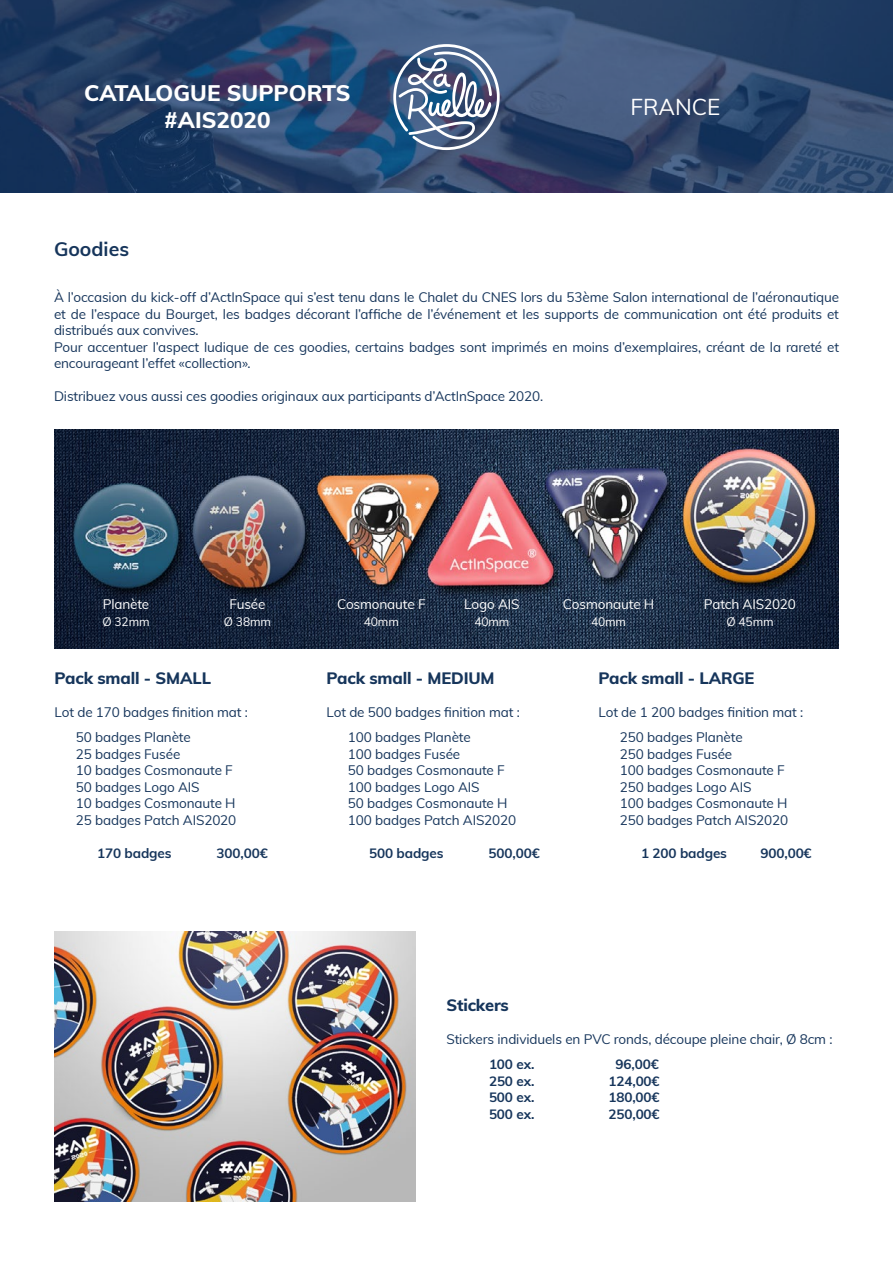
<style>
.page{position:relative;width:893px;height:1263px;background:#fff}
.page>*{position:absolute;margin:0;border:0;box-sizing:border-box;transform-origin:0 0}
.t1{font:800 22.5px/27px "Muli";color:#fff;text-align:center}
.t2{font:22.5px "Muli";color:#fff}
.t3{font:700 19.5px "Muli";color:#16355b}
.t4{font:800 16.5px "Muli";letter-spacing:-.01em;color:#16355b}
.t5{font:13.5px/16.5px "Muli";letter-spacing:-.01em;color:#16355b}
.t6{font:700 13.5px "Muli";letter-spacing:-.01em;color:#16355b}
.t7{font:13.5px "Muli";letter-spacing:-.01em;color:#fff}
.t8{font:12px "Muli";letter-spacing:-.01em;color:#fff}
</style>
<div class="page">
<svg style="left:0;top:0;width:893px;height:192px;background:#2c466c"></svg>
<svg style="left:393px;top:44px;width:107px;height:106px"></svg>
<img style="left:54px;top:430px;width:785px;height:218px">
<img style="left:55px;top:931px;width:360px;height:271px">
<h1 class="t1" style="left:84px;top:79px;width:268px">CATALOGUE SUPPORTS #AIS2020</h1>
<h2 class="t3" style="left:54px;top:237px;width:77px">Goodies</h2>
<h1 class="t2" style="left:630px;top:92px;width:92px">FRANCE</h1>
<p class="t5" style="left:54px;top:289px;width:787px">À l’occasion du kick-off d’ActInSpace qui s’est tenu dans le Chalet du CNES lors du 53ème Salon international de l’aéronautique et de l’espace du Bourget, les badges décorant l’affiche de l’événement et les supports de communication ont été produits et distribués aux convives.<br>Pour accentuer l’aspect ludique de ces goodies, certains badges sont imprimés en moins d’exemplaires, créant de la rareté et encourageant l’effet «collection».</p>
<p class="t5" style="left:54px;top:388px;width:491px">Distribuez vous aussi ces goodies originaux aux participants d’ActInSpace 2020.</p>
<p class="t7" style="left:103px;top:596px;width:48px">Planète</p>
<p class="t8" style="left:102px;top:614px;width:49px">Ø 32mm</p>
<p class="t7" style="left:229px;top:596px;width:38px">Fusée</p>
<p class="t8" style="left:224px;top:614px;width:49px">Ø 38mm</p>
<p class="t7" style="left:337px;top:596px;width:90px">Cosmonaute F</p>
<p class="t8" style="left:364px;top:614px;width:37px">40mm</p>
<p class="t7" style="left:464px;top:596px;width:57px">Logo AIS</p>
<p class="t8" style="left:474px;top:614px;width:37px">40mm</p>
<p class="t7" style="left:563px;top:596px;width:93px">Cosmonaute H</p>
<p class="t8" style="left:591px;top:614px;width:37px">40mm</p>
<p class="t7" style="left:704px;top:596px;width:94px">Patch AIS2020</p>
<p class="t8" style="left:726px;top:614px;width:49px">Ø 45mm</p>
<p class="t4" style="left:55px;top:668px;width:158px">Pack small - SMALL</p>
<p class="t5" style="left:76px;top:700px;width:174px;line-height:25px;text-indent:-21px">Lot de 170 badges finition mat :<br>50 badges Planète</p>
<p class="t5" style="left:76px;top:745px;width:162px">25 badges Fusée<br>10 badges Cosmonaute F<br>50 badges Logo AIS<br>10 badges Cosmonaute H<br>25 badges Patch AIS2020</p>
<p class="t6" style="left:97px;top:844px;width:76px">170 badges</p>
<p class="t6" style="left:217px;top:844px;width:53px">300,00€</p>
<p class="t4" style="left:327px;top:668px;width:170px">Pack small - MEDIUM</p>
<p class="t5" style="left:348px;top:700px;width:174px;line-height:25px;text-indent:-21px">Lot de 500 badges finition mat :<br>100 badges Planète</p>
<p class="t5" style="left:348px;top:745px;width:170px">100 badges Fusée<br>50 badges Cosmonaute F<br>100 badges Logo AIS<br>50 badges Cosmonaute H<br>100 badges Patch AIS2020</p>
<p class="t6" style="left:369px;top:844px;width:76px">500 badges</p>
<p class="t6" style="left:489px;top:844px;width:53px">500,00€</p>
<p class="t4" style="left:599px;top:668px;width:157px">Pack small - LARGE</p>
<p class="t5" style="left:620px;top:700px;width:185px;line-height:25px;text-indent:-21px">Lot de 1 200 badges finition mat :<br>250 badges Planète</p>
<p class="t5" style="left:620px;top:745px;width:170px">250 badges Fusée<br>100 badges Cosmonaute F<br>250 badges Logo AIS<br>100 badges Cosmonaute H<br>250 badges Patch AIS2020</p>
<p class="t6" style="left:641px;top:844px;width:87px">1 200 badges</p>
<p class="t6" style="left:761px;top:844px;width:53px">900,00€</p>
<p class="t4" style="left:446px;top:995px;width:64px">Stickers</p>
<p class="t5" style="left:446px;top:1031px;width:388px">Stickers individuels en PVC ronds, découpe pleine chair, Ø 8cm :</p>
<p class="t6" style="left:489px;top:1056px;width:47px">100 ex.</p>
<p class="t6" style="left:616px;top:1056px;width:45px">96,00€</p>
<p class="t6" style="left:489px;top:1072px;width:47px">250 ex.</p>
<p class="t6" style="left:608px;top:1072px;width:53px">124,00€</p>
<p class="t6" style="left:489px;top:1089px;width:47px">500 ex.</p>
<p class="t6" style="left:608px;top:1089px;width:53px">180,00€</p>
<p class="t6" style="left:489px;top:1105px;width:47px">500 ex.</p>
<p class="t6" style="left:608px;top:1105px;width:53px">250,00€</p>
</div>
